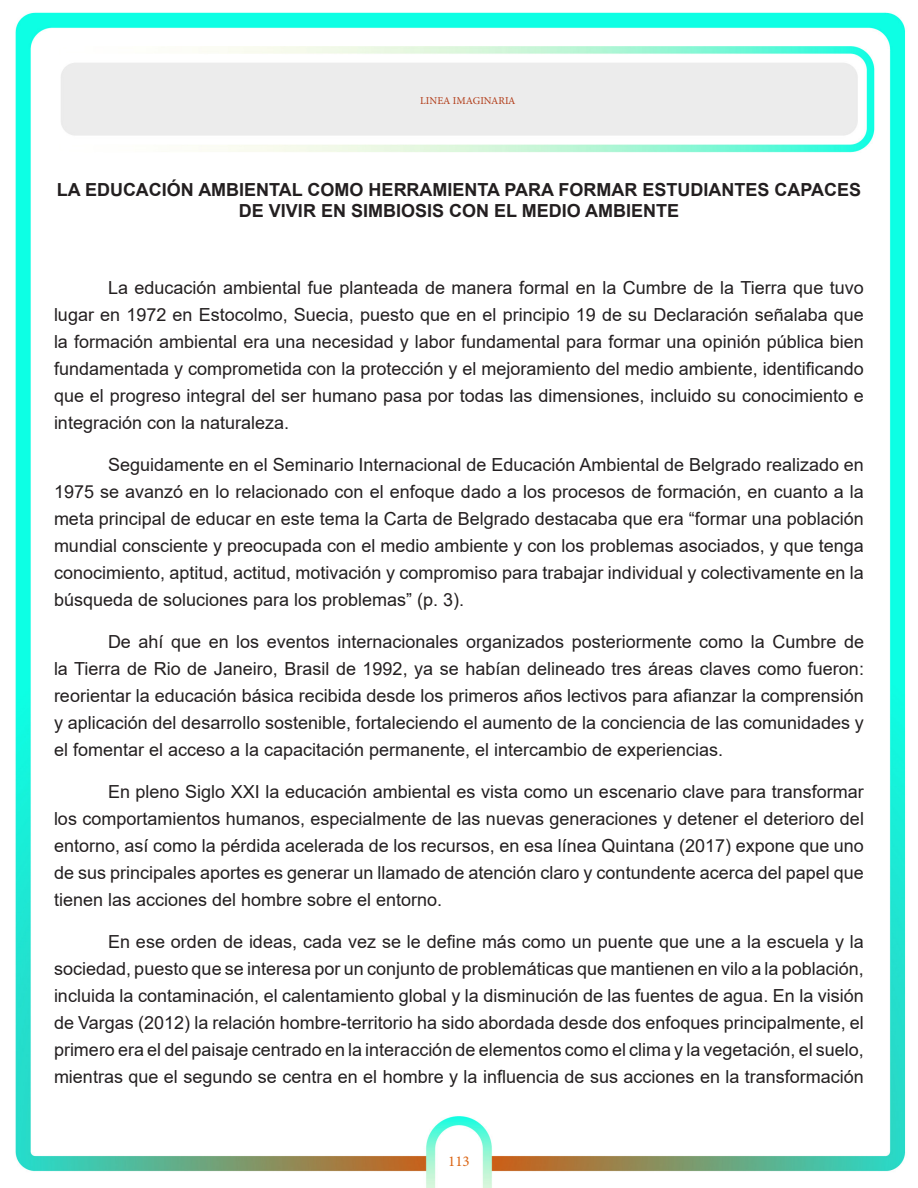
<style>
.page{position:relative;width:918px;height:1188px;background:#fff}
.page>*{position:absolute;margin:0;border:0;box-sizing:border-box;transform-origin:0 0}
.t1{font:18px/27px "Arial";color:#231f20;text-align:justify}
.t2{font:700 18px/20.7px "Arial";color:#231f20;text-align:center}
.t3{font:15px "Minion Pro";color:#db6514}
.t4{font:10.5px "Minion Pro";color:#b13b17}
</style>
<div class="page">
<img style="left:15px;top:12px;width:891px;height:1176px">
<p class="t4" style="left:420px;top:93px;width:97px">LINEA IMAGINARIA</p>
<p class="t2" style="left:57px;top:179px;width:806px">LA EDUCACIÓN AMBIENTAL COMO HERRAMIENTA PARA FORMAR ESTUDIANTES CAPACES<br>DE VIVIR EN SIMBIOSIS CON EL MEDIO AMBIENTE</p>
<p class="t1" style="left:54px;top:274px;width:811px;text-indent:54px">La educación ambiental fue planteada de manera formal en la Cumbre de la Tierra que tuvo lugar en 1972 en Estocolmo, Suecia, puesto que en el principio 19 de su Declaración señalaba que la formación ambiental era una necesidad y labor fundamental para formar una opinión pública bien fundamentada y comprometida con la protección y el mejoramiento del medio ambiente, identificando que el progreso integral del ser humano pasa por todas las dimensiones, incluido su conocimiento e integración con la naturaleza.</p>
<p class="t1" style="left:54px;top:451px;width:811px;text-indent:54px">Seguidamente en el Seminario Internacional de Educación Ambiental de Belgrado realizado en 1975 se avanzó en lo relacionado con el enfoque dado a los procesos de formación, en cuanto a la meta principal de educar en este tema la Carta de Belgrado destacaba que era “formar una población mundial consciente y preocupada con el medio ambiente y con los problemas asociados, y que tenga conocimiento, aptitud, actitud, motivación y compromiso para trabajar individual y colectivamente en la búsqueda de soluciones para los problemas” (p. 3).</p>
<p class="t1" style="left:54px;top:628px;width:812px;text-indent:54px">De ahí que en los eventos internacionales organizados posteriormente como la Cumbre de la Tierra de Rio de Janeiro, Brasil de 1992, ya se habían delineado tres áreas claves como fueron: reorientar la educación básica recibida desde los primeros años lectivos para afianzar la comprensión y aplicación del desarrollo sostenible, fortaleciendo el aumento de la conciencia de las comunidades y el fomentar el acceso a la capacitación permanente, el intercambio de experiencias.</p>
<p class="t1" style="left:54px;top:778px;width:811px;text-indent:54px">En pleno Siglo XXI la educación ambiental es vista como un escenario clave para transformar los comportamientos humanos, especialmente de las nuevas generaciones y detener el deterioro del entorno, así como la pérdida acelerada de los recursos, en esa línea Quintana (2017) expone que uno de sus principales aportes es generar un llamado de atención claro y contundente acerca del papel que tienen las acciones del hombre sobre el entorno.</p>
<p class="t1" style="left:54px;top:928px;width:811px;text-indent:54px">En ese orden de ideas, cada vez se le define más como un puente que une a la escuela y la sociedad, puesto que se interesa por un conjunto de problemáticas que mantienen en vilo a la población, incluida la contaminación, el calentamiento global y la disminución de las fuentes de agua. En la visión de Vargas (2012) la relación hombre-territorio ha sido abordada desde dos enfoques principalmente, el primero era el del paisaje centrado en la interacción de elementos como el clima y la vegetación, el suelo, mientras que el segundo se centra en el hombre y la influencia de sus acciones en la transformación</p>
<p class="t3" style="left:448px;top:1151px;width:23px">113</p>
</div>
